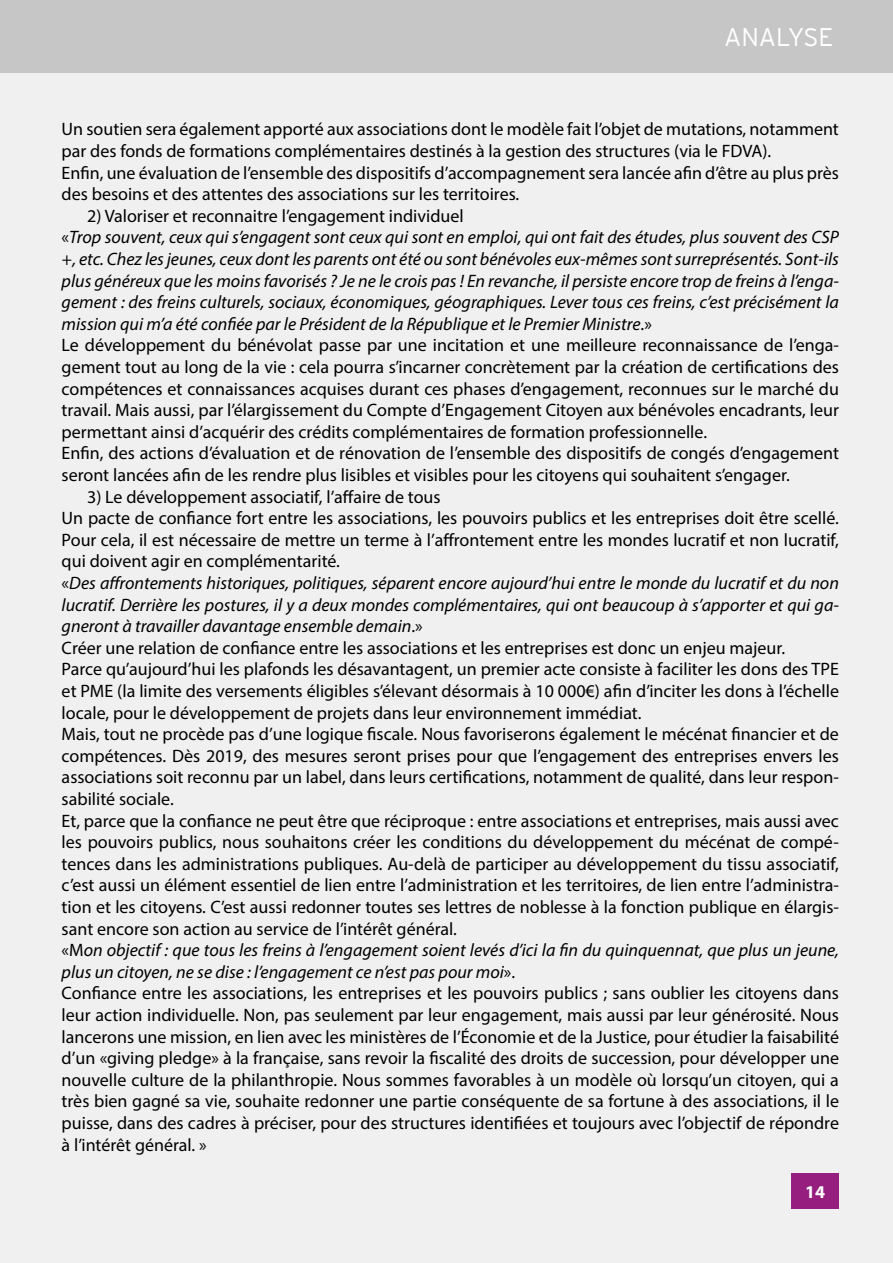
<style>
.page{position:relative;width:893px;height:1263px;background:#fff}
.page>*{position:absolute;margin:0;border:0;box-sizing:border-box;transform-origin:0 0}
.t1{font:300 25.5px "Interstate";color:#fff}
.t2{font:18px/21.6px "Myriad Pro";color:#000}
.t3{font:700 18px "Myriad Pro";color:#fff}
.s1{font-style:italic}
</style>
<div class="page">
<div style="left:0;top:72px;width:893px;height:1191px;background:#f0f0f0"></div>
<div style="left:791px;top:1174px;width:48px;height:35px;background:#951e7f"></div>
<div style="left:0;top:0;width:893px;height:72px;background:#c6c6c6"></div>
<h1 class="t1" style="left:724px;top:23px;width:111px">ANALYSE</h1>
<p class="t2" style="left:62px;top:118px;width:779px">Un soutien sera également apporté aux associations dont le modèle fait l’objet de mutations, notamment par des fonds de formations complémentaires destinés à la gestion des structures (via le FDVA).<br>Enfin, une évaluation de l’ensemble des dispositifs d’accompagnement sera lancée afin d’être au plus près des besoins et des attentes des associations sur les territoires.</p>
<p class="t2" style="left:62px;top:205px;width:779px;text-indent:26px">2) Valoriser et reconnaitre l’engagement individuel<br>«<span class="s1">Trop souvent, ceux qui s’engagent sont ceux qui sont en emploi, qui ont fait des études, plus souvent des CSP +, etc. Chez les jeunes, ceux dont les parents ont été ou sont bénévoles eux-mêmes sont surreprésentés. Sont-ils plus généreux que les moins favorisés ? Je ne le crois pas ! En revanche, il persiste encore trop de freins à l’enga&shy;gement : des freins culturels, sociaux, économiques, géographiques. Lever tous ces freins, c’est précisément la mission qui m’a été confiée par le Président de la République et le Premier Ministre</span>.»<br>Le développement du bénévolat passe par une incitation et une meilleure reconnaissance de l’enga&shy;gement tout au long de la vie : cela pourra s’incarner concrètement par la création de certifications des compétences et connaissances acquises durant ces phases d’engagement, reconnues sur le marché du travail. Mais aussi, par l’élargissement du Compte d’Engagement Citoyen aux bénévoles encadrants, leur permettant ainsi d’acquérir des crédits complémentaires de formation professionnelle.<br>Enfin, des actions d’évaluation et de rénovation de l’ensemble des dispositifs de congés d’engagement seront lancées afin de les rendre plus lisibles et visibles pour les citoyens qui souhaitent s’engager.</p>
<p class="t2" style="left:62px;top:485px;width:779px;text-indent:26px">3) Le développement associatif, l’affaire de tous<br>Un pacte de confiance fort entre les associations, les pouvoirs publics et les entreprises doit être scellé.<br>Pour cela, il est nécessaire de mettre un terme à l’affrontement entre les mondes lucratif et non lucratif, qui doivent agir en complémentarité.<br>«<span class="s1">Des affrontements historiques, politiques, séparent encore aujourd’hui entre le monde du lucratif et du non lucratif. Derrière les postures, il y a deux mondes complémentaires, qui ont beaucoup à s’apporter et qui ga&shy;gneront à travailler davantage ensemble demain</span>.»<br>Créer une relation de confiance entre les associations et les entreprises est donc un enjeu majeur.<br>Parce qu’aujourd’hui les plafonds les désavantagent, un premier acte consiste à faciliter les dons des TPE et PME (la limite des versements éligibles s’élevant désormais à 10 000€) afin d’inciter les dons à l’échelle locale, pour le développement de projets dans leur environnement immédiat.<br>Mais, tout ne procède pas d’une logique fiscale. Nous favoriserons également le mécénat financier et de compétences. Dès 2019, des mesures seront prises pour que l’engagement des entreprises envers les associations soit reconnu par un label, dans leurs certifications, notamment de qualité, dans leur respon&shy;sabilité sociale.<br>Et, parce que la confiance ne peut être que réciproque : entre associations et entreprises, mais aussi avec les pouvoirs publics, nous souhaitons créer les conditions du développement du mécénat de compé&shy;tences dans les administrations publiques. Au-delà de participer au développement du tissu associatif, c’est aussi un élément essentiel de lien entre l’administration et les territoires, de lien entre l’administra&shy;tion et les citoyens. C’est aussi redonner toutes ses lettres de noblesse à la fonction publique en élargis&shy;sant encore son action au service de l’intérêt général.<br>«M<span class="s1">on objectif : que tous les freins à l’engagement soient levés d’ici la fin du quinquennat, que plus un jeune, plus un citoyen, ne se dise : l’engagement ce n’est pas pour moi</span>».<br>Confiance entre les associations, les entreprises et les pouvoirs publics ; sans oublier les citoyens dans leur action individuelle. Non, pas seulement par leur engagement, mais aussi par leur générosité. Nous lancerons une mission, en lien avec les ministères de l’Économie et de la Justice, pour étudier la faisabilité d’un «giving pledge» à la française, sans revoir la fiscalité des droits de succession, pour développer une nouvelle culture de la philanthropie. Nous sommes favorables à un modèle où lorsqu’un citoyen, qui a très bien gagné sa vie, souhaite redonner une partie conséquente de sa fortune à des associations, il le puisse, dans des cadres à préciser, pour des structures identifiées et toujours avec l’objectif de répondre à l’intérêt général. »</p>
<p class="t3" style="left:805px;top:1180px;width:21px">14</p>
</div>
